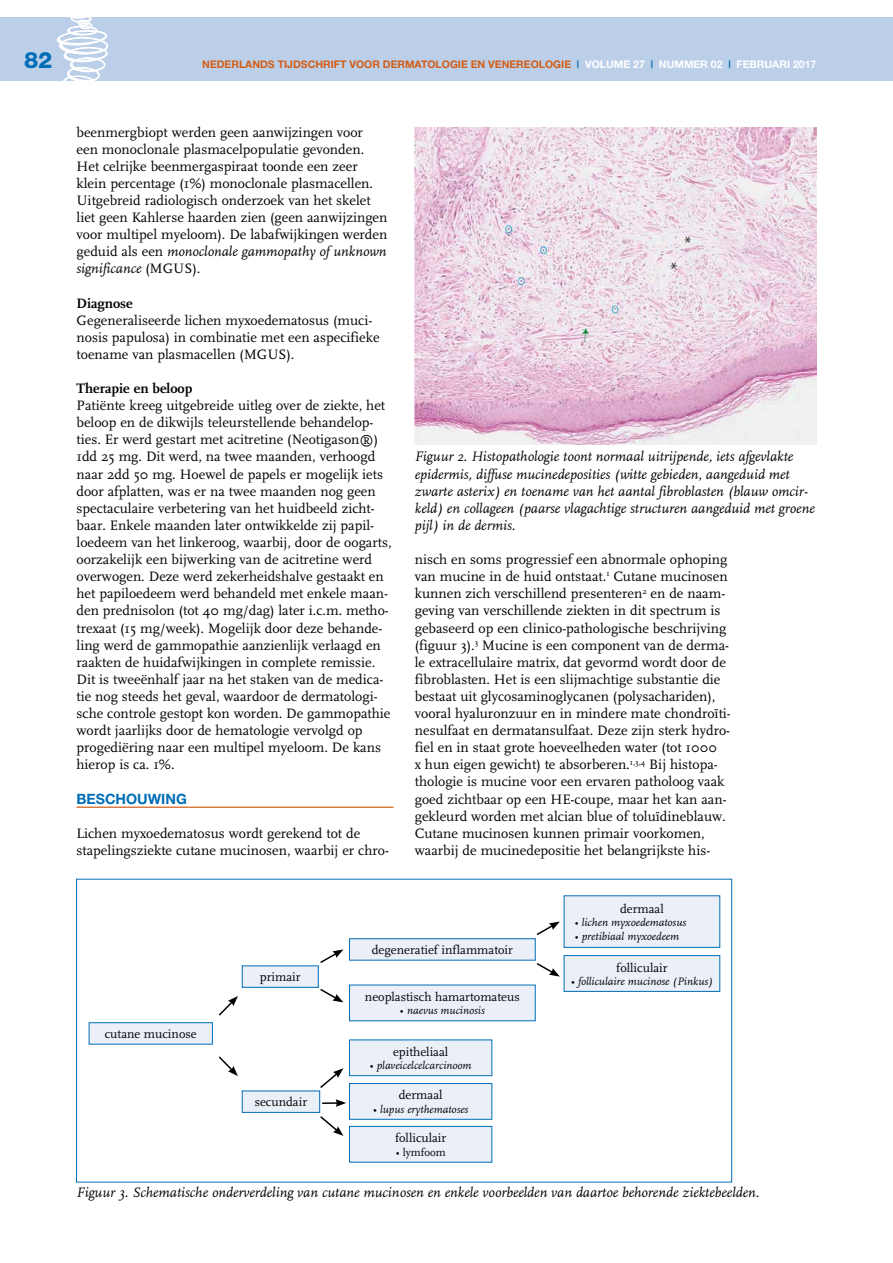
<style>
.page{position:relative;width:893px;height:1263px;background:#fff}
.page>*{position:absolute;margin:0;border:0;box-sizing:border-box;transform-origin:0 0}
.t1{font:800 22.5px "Helvetica Neue";color:#006eb6}
.t2{font:14.25px/17.1px "FF Scala";color:#000}
.t3{font:italic 14.25px/17.1px "FF Scala";color:#000}
.t4{font:700 14.25px "FF Scala";color:#000}
.t5{font:700 14.25px "Helvetica Neue";color:#006eb6}
.t6{font:12.75px "FF Scala";color:#000}
.t7{font:italic 11.25px "FF Scala";color:#000}
.t8{font:11.25px "FF Scala";color:#000}
.t9{font:700 10.5px "Helvetica Neue";color:#d25e16}
.t10{font:700 10.5px "Helvetica Neue";color:#fff}
.s1{color:#006eb6}
.s2{color:#fff}
.s3{font-style:italic}
</style>
<div class="page">
<div style="left:0;top:17px;width:893px;height:64px;background:#bccfe9"></div>
<svg style="left:57px;top:17px;width:51px;height:64px"></svg>
<hr style="left:77px;top:807px;width:317px;height:1px;background:#d25e16">
<img style="left:415px;top:127px;width:401px;height:317px">
<div style="left:89px;top:1023px;width:123px;height:21px;background:#eaeff8"></div>
<div style="left:89px;top:1022px;width:124px;height:22px;border:1px solid #006eb6"></div>
<div style="left:242px;top:966px;width:76px;height:21px;background:#eaeff8"></div>
<div style="left:242px;top:965px;width:77px;height:23px;border:1px solid #006eb6"></div>
<div style="left:349px;top:939px;width:186px;height:21px;background:#eaeff8"></div>
<div style="left:349px;top:938px;width:187px;height:22px;border:1px solid #006eb6"></div>
<div style="left:564px;top:896px;width:156px;height:51px;background:#eaeff8"></div>
<div style="left:564px;top:895px;width:156px;height:53px;border:1px solid #006eb6"></div>
<div style="left:564px;top:955px;width:156px;height:36px;background:#eaeff8"></div>
<div style="left:564px;top:955px;width:156px;height:37px;border:1px solid #006eb6"></div>
<div style="left:349px;top:985px;width:186px;height:36px;background:#eaeff8"></div>
<div style="left:349px;top:1040px;width:143px;height:36px;background:#eaeff8"></div>
<div style="left:349px;top:1039px;width:143px;height:37px;border:1px solid #006eb6"></div>
<div style="left:349px;top:1083px;width:143px;height:36px;background:#eaeff8"></div>
<div style="left:349px;top:1083px;width:143px;height:37px;border:1px solid #006eb6"></div>
<div style="left:349px;top:1126px;width:143px;height:36px;background:#eaeff8"></div>
<div style="left:349px;top:1126px;width:143px;height:36px;border:1px solid #006eb6"></div>
<div style="left:242px;top:1091px;width:78px;height:21px;background:#eaeff8"></div>
<div style="left:242px;top:1090px;width:78px;height:23px;border:1px solid #006eb6"></div>
<svg style="left:218px;top:996px;width:20px;height:20px"></svg>
<svg style="left:320px;top:949px;width:23px;height:14px"></svg>
<svg style="left:536px;top:921px;width:24px;height:14px"></svg>
<svg style="left:320px;top:1068px;width:23px;height:20px"></svg>
<svg style="left:322px;top:1099px;width:24px;height:8px"></svg>
<svg style="left:320px;top:1116px;width:23px;height:20px"></svg>
<svg style="left:320px;top:988px;width:23px;height:14px"></svg>
<svg style="left:536px;top:963px;width:24px;height:13px"></svg>
<svg style="left:218px;top:1056px;width:20px;height:20px"></svg>
<h1 class="t1" style="left:24px;top:47px;width:30px">82</h1>
<p class="t9" style="left:202px;top:58px;width:562px">NEDERLANDS TIJDSCHRIFT VOOR DERMATOLOGIE EN VENEREOLOGIE <span class="s1">|</span> <span class="s2">VOLUME 27</span> <span class="s1">|</span> <span class="s2">NUMMER 02</span> <span class="s1">|</span> <span class="s2">FEBRUARI</span></p>
<p class="t10" style="left:793px;top:58px;width:25px">2017</p>
<p class="t2" style="left:77px;top:124px;width:312px">beenmergbiopt werden geen aanwijzingen voor een monoclonale plasmacelpopulatie gevonden.<br>Het celrijke beenmergaspiraat toonde een zeer klein percentage (1%) monoclonale plasmacellen.<br>Uitgebreid radiologisch onderzoek van het skelet liet geen Kahlerse haarden zien (geen aanwijzingen voor multipel myeloom). De labafwijkingen werden geduid als een <span class="s3">monoclonale gammopathy of unknown significance</span> (MGUS).</p>
<p class="t4" style="left:77px;top:295px;width:58px">Diagnose</p>
<p class="t2" style="left:77px;top:312px;width:305px">Gegeneraliseerde lichen myxoedematosus (muci&shy;nosis papulosa) in combinatie met een aspecifieke toename van plasmacellen (MGUS).</p>
<p class="t4" style="left:77px;top:380px;width:117px">Therapie en beloop</p>
<p class="t2" style="left:77px;top:397px;width:317px">Patiënte kreeg uitgebreide uitleg over de ziekte, het beloop en de dikwijls teleurstellende behandelop&shy;ties. Er werd gestart met acitretine (Neotigason®)<br>1dd 25 mg. Dit werd, na twee maanden, verhoogd naar 2dd 50 mg. Hoewel de papels er mogelijk iets door afplatten, was er na twee maanden nog geen spectaculaire verbetering van het huidbeeld zicht&shy;baar. Enkele maanden later ontwikkelde zij papil&shy;loedeem van het linkeroog, waarbij, door de oogarts, oorzakelijk een bijwerking van de acitretine werd overwogen. Deze werd zekerheidshalve gestaakt en het papiloedeem werd behandeld met enkele maan&shy;den prednisolon (tot 40 mg/dag) later i.c.m. metho&shy;trexaat (15 mg/week). Mogelijk door deze behande&shy;ling werd de gammopathie aanzienlijk verlaagd en raakten de huidafwijkingen in complete remissie.<br>Dit is tweeënhalf jaar na het staken van de medica&shy;tie nog steeds het geval, waardoor de dermatologi&shy;sche controle gestopt kon worden. De gammopathie wordt jaarlijks door de hematologie vervolgd op progediëring naar een multipel myeloom. De kans hierop is ca. 1%.</p>
<p class="t5" style="left:77px;top:790px;width:112px">BESCHOUWING</p>
<p class="t2" style="left:77px;top:825px;width:314px">Lichen myxoedematosus wordt gerekend tot de stapelingsziekte cutane mucinosen, waarbij er chro-</p>
<p class="t3" style="left:415px;top:449px;width:401px">Figuur 2. Histopathologie toont normaal uitrijpende, iets afgevlakte epidermis, diffuse mucinedeposities (witte gebieden, aangeduid met zwarte asterix) en toename van het aantal fibroblasten (blauw omcir&shy;keld) en collageen (paarse vlagachtige structuren aangeduid met groene pijl) in de dermis.</p>
<p class="t2" style="left:415px;top:551px;width:318px">nisch en soms progressief een abnormale ophoping van mucine in de huid ontstaat.<sup>1</sup> Cutane mucinosen kunnen zich verschillend presenteren<sup>2</sup> en de naam&shy;geving van verschillende ziekten in dit spectrum is gebaseerd op een clinico-pathologische beschrijving (figuur 3).<sup>3</sup> Mucine is een component van de derma&shy;le extracellulaire matrix, dat gevormd wordt door de fibroblasten. Het is een slijmachtige substantie die bestaat uit glycosaminoglycanen (polysachariden), vooral hyaluronzuur en in mindere mate chondroïti&shy;nesulfaat en dermatansulfaat. Deze zijn sterk hydro&shy;fiel en in staat grote hoeveelheden water (tot 1000<br>x hun eigen gewicht) te absorberen.<sup>1,3,4</sup> Bij histopa&shy;thologie is mucine voor een ervaren patholoog vaak goed zichtbaar op een HE-coupe, maar het kan aan&shy;gekleurd worden met alcian blue of toluïdineblauw.<br>Cutane mucinosen kunnen primair voorkomen, waarbij de mucinedepositie het belangrijkste his-</p>
<p class="t6" style="left:105px;top:1027px;width:93px">cutane mucinose</p>
<p class="t6" style="left:260px;top:970px;width:42px">primair</p>
<p class="t6" style="left:255px;top:1095px;width:54px">secundair</p>
<p class="t6" style="left:372px;top:943px;width:143px">degeneratief inflammatoir</p>
<p class="t6" style="left:365px;top:990px;width:156px">neoplastisch hamartomateus</p>
<p class="t7" style="left:400px;top:1005px;width:86px">• naevus mucinosis</p>
<p class="t6" style="left:393px;top:1045px;width:57px">epitheliaal</p>
<p class="t7" style="left:370px;top:1060px;width:103px">• plaveicelcelcarcinoom</p>
<p class="t6" style="left:399px;top:1088px;width:45px">dermaal</p>
<p class="t7" style="left:373px;top:1103px;width:97px">• lupus erythematoses</p>
<p class="t6" style="left:395px;top:1131px;width:53px">folliculair</p>
<p class="t8" style="left:396px;top:1146px;width:51px"><span class="s3">•</span> lymfoom</p>
<p class="t6" style="left:620px;top:902px;width:45px">dermaal</p>
<p class="t7" style="left:575px;top:917px;width:113px">• lichen myxoedematosus</p>
<p class="t7" style="left:575px;top:930px;width:106px">• pretibiaal myxoedeem</p>
<p class="t6" style="left:616px;top:960px;width:53px">folliculair</p>
<p class="t7" style="left:571px;top:975px;width:143px">• folliculaire mucinose (Pinkus)</p>
<p class="t3" style="left:77px;top:1184px;width:684px">Figuur 3. Schematische onderverdeling van cutane mucinosen en enkele voorbeelden van daartoe behorende ziektebeelden.</p>
</div>
